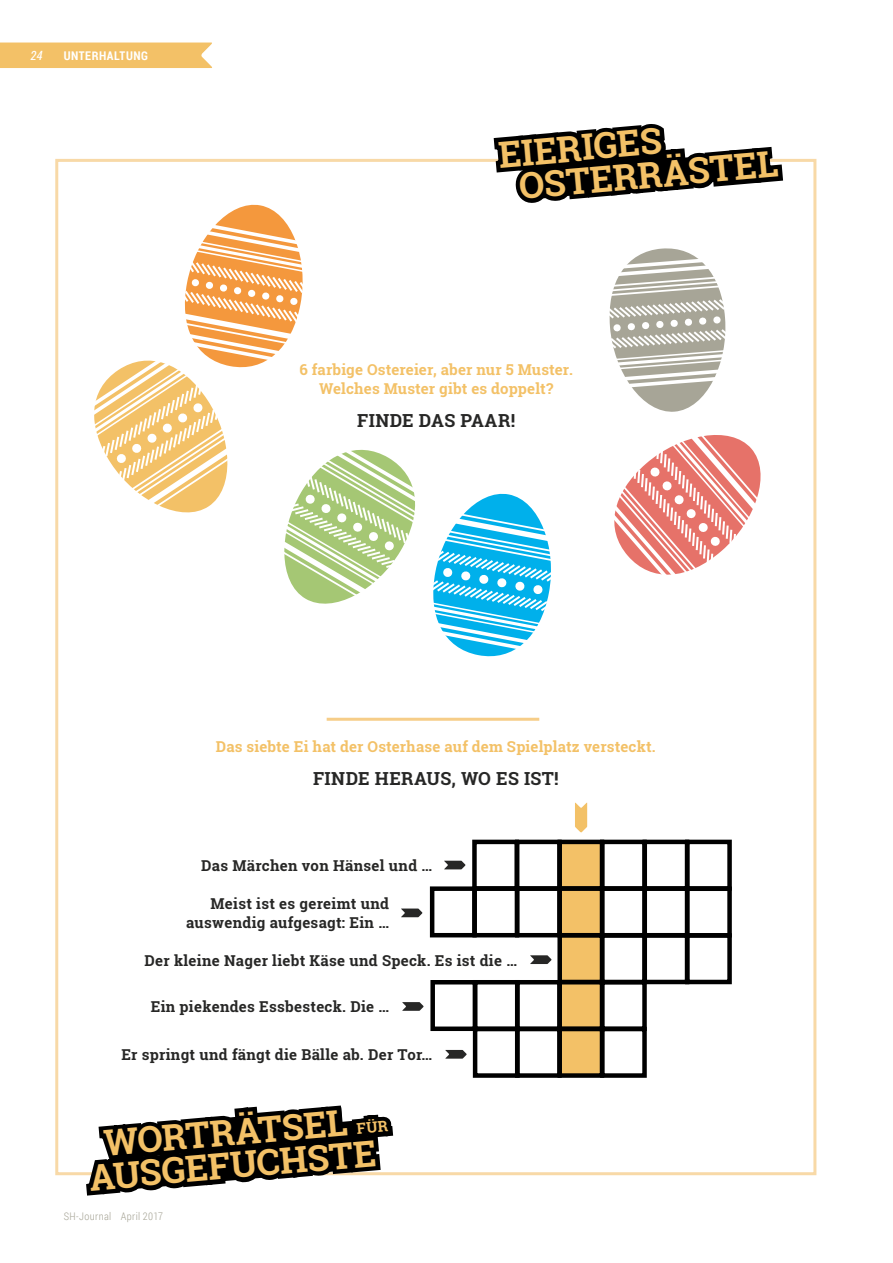
<style>
.page{position:relative;width:893px;height:1263px;background:#fff}
.page>*{position:absolute;margin:0;border:0;box-sizing:border-box;transform-origin:0 0}
.t1{font:700 36px/33px "Roboto Slab";color:#f3c167}
.t2{font:700 18px "Roboto Slab";letter-spacing:.02em;color:#272726}
.t3{font:700 15px/19.5px "Roboto Slab";letter-spacing:.02em;color:#272726;text-align:right}
.t4{font:700 15px/19.5px "Roboto Slab";letter-spacing:.01em;color:#f3c167;text-align:center}
.t5{font:italic 12.75px "Roboto Condensed";color:#fff}
.t6{font:700 12px "Roboto Condensed";letter-spacing:.04em;color:#fff}
.t7{font:300 10.5px "Roboto Condensed";letter-spacing:.035em;color:#a7a597}
</style>
<div class="page">
<svg style="left:575px;top:802px;width:12px;height:31px"></svg>
<svg style="left:444px;top:861px;width:22px;height:8px"></svg>
<svg style="left:401px;top:908px;width:22px;height:9px"></svg>
<svg style="left:530px;top:955px;width:22px;height:9px"></svg>
<svg style="left:445px;top:1050px;width:22px;height:9px"></svg>
<div style="left:515px;top:840px;width:47px;height:51px;border:4px solid #000"></div>
<div style="left:560px;top:842px;width:42px;height:46px;background:#f3c167"></div>
<div style="left:557px;top:840px;width:47px;height:51px;border:4px solid #000"></div>
<div style="left:600px;top:840px;width:47px;height:51px;border:4px solid #000"></div>
<div style="left:642px;top:840px;width:47px;height:51px;border:4px solid #000"></div>
<div style="left:430px;top:886px;width:47px;height:51px;border:4px solid #000"></div>
<div style="left:472px;top:886px;width:47px;height:51px;border:4px solid #000"></div>
<div style="left:515px;top:886px;width:47px;height:51px;border:4px solid #000"></div>
<div style="left:560px;top:889px;width:42px;height:46px;background:#f3c167"></div>
<div style="left:557px;top:886px;width:47px;height:51px;border:4px solid #000"></div>
<div style="left:600px;top:886px;width:47px;height:51px;border:4px solid #000"></div>
<div style="left:642px;top:886px;width:47px;height:51px;border:4px solid #000"></div>
<div style="left:560px;top:935px;width:42px;height:47px;background:#f3c167"></div>
<div style="left:557px;top:933px;width:47px;height:51px;border:4px solid #000"></div>
<div style="left:600px;top:933px;width:47px;height:51px;border:4px solid #000"></div>
<div style="left:642px;top:933px;width:47px;height:51px;border:4px solid #000"></div>
<div style="left:685px;top:933px;width:47px;height:51px;border:4px solid #000"></div>
<div style="left:473px;top:980px;width:47px;height:51px;border:4px solid #000"></div>
<div style="left:515px;top:980px;width:47px;height:51px;border:4px solid #000"></div>
<div style="left:560px;top:982px;width:42px;height:47px;background:#f3c167"></div>
<div style="left:557px;top:980px;width:47px;height:51px;border:4px solid #000"></div>
<div style="left:600px;top:980px;width:47px;height:51px;border:4px solid #000"></div>
<div style="left:473px;top:1027px;width:47px;height:51px;border:4px solid #000"></div>
<div style="left:515px;top:1027px;width:47px;height:51px;border:4px solid #000"></div>
<div style="left:560px;top:1029px;width:42px;height:46px;background:#f3c167"></div>
<div style="left:557px;top:1027px;width:47px;height:51px;border:4px solid #000"></div>
<div style="left:600px;top:1027px;width:47px;height:51px;border:4px solid #000"></div>
<div style="left:685px;top:886px;width:47px;height:51px;border:4px solid #000"></div>
<hr style="left:327px;top:718px;width:212px;height:3px;background:#f6cd88">
<div style="left:430px;top:980px;width:47px;height:51px;border:4px solid #000"></div>
<div style="left:685px;top:840px;width:47px;height:51px;border:4px solid #000"></div>
<div style="left:472px;top:840px;width:47px;height:51px;border:4px solid #000"></div>
<svg style="left:0;top:42px;width:788px;height:620px"></svg>
<svg style="left:81px;top:1002px;width:343px;height:194px"></svg>
<p class="t5" style="left:31px;top:46px;width:14px">24</p>
<p class="t6" style="left:64px;top:47px;width:86px">UNTERHALTUNG</p>
<h1 class="t1" style="left:515px;top:136px;width:261px;text-indent:-18px;rotate:-5deg">EIERIGES<br>OSTERRÄSTEL</h1>
<p class="t4" style="left:299px;top:359px;width:275px">6 farbige Ostereier, aber nur 5 Muster.<br>Welches Muster gibt es doppelt?</p>
<p class="t2" style="left:357px;top:408px;width:160px">FINDE DAS PAAR!</p>
<p class="t4" style="left:216px;top:737px;width:441px">Das siebte Ei hat der Osterhase auf dem Spielplatz versteckt.</p>
<p class="t2" style="left:313px;top:766px;width:247px">FINDE HERAUS, WO ES IST!</p>
<p class="t3" style="left:201px;top:856px;width:232px">Das Märchen von Hänsel und …</p>
<p class="t3" style="left:186px;top:893px;width:204px">Meist ist es gereimt und auswendig aufgesagt: Ein …</p>
<p class="t3" style="left:145px;top:950px;width:374px">Der kleine Nager liebt Käse und Speck. Es ist die …</p>
<p class="t3" style="left:151px;top:997px;width:240px">Ein piekendes Essbesteck. Die …</p>
<p class="t3" style="left:121px;top:1044px;width:312px">Er springt und fängt die Bälle ab. Der Tor…</p>
<h1 class="t1" style="left:103px;top:1126px;width:246px;rotate:-5deg">WORTRÄTSEL</h1>
<h1 class="t1" style="left:88px;top:1161px;width:290px;rotate:-5deg">AUSGEFUCHSTE</h1>
<p class="t7" style="left:64px;top:1209px;width:101px">SH-Journal April 2017</p>
</div>
